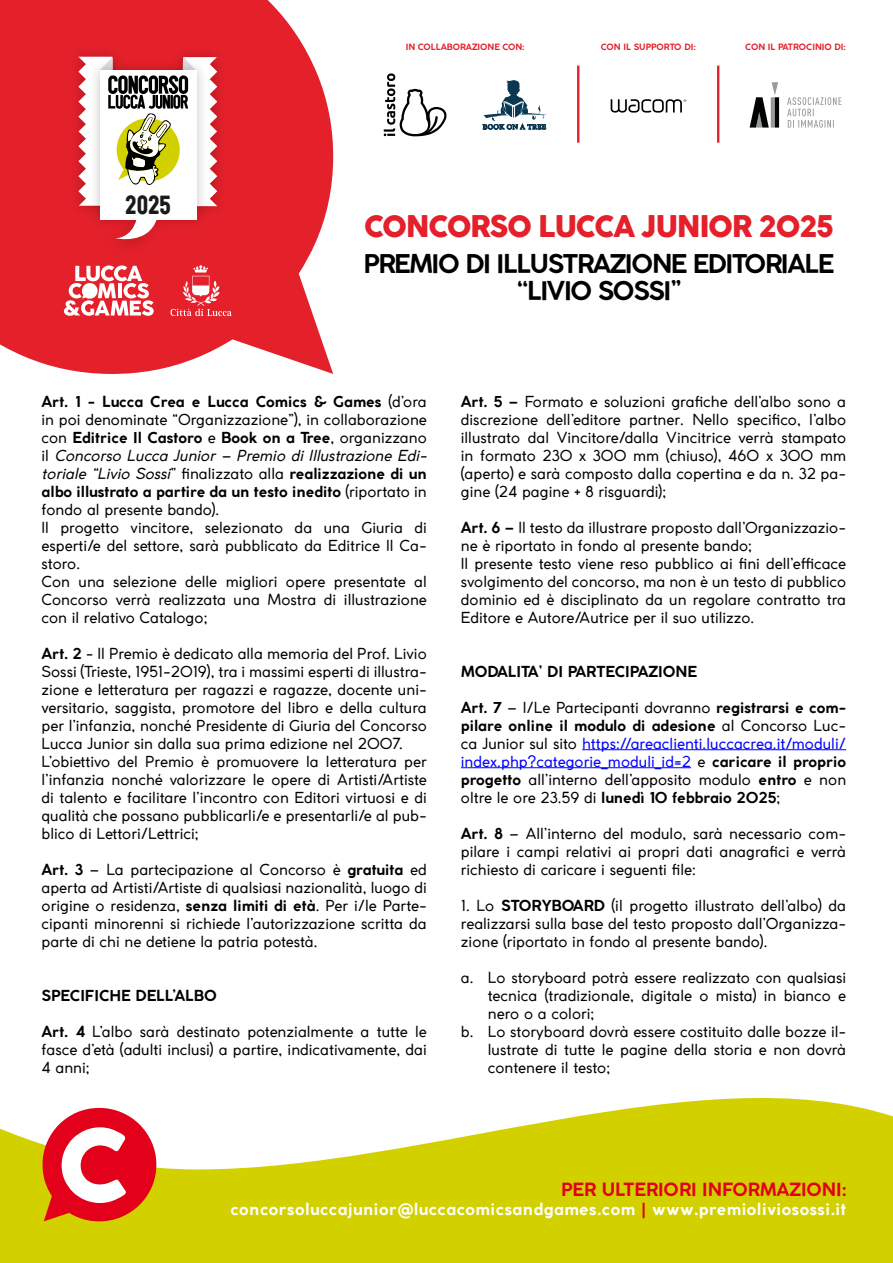
<style>
.page{position:relative;width:893px;height:1263px;background:#fff}
.page>*{position:absolute;margin:0;border:0;box-sizing:border-box;transform-origin:0 0}
.t1{font:800 29.25px "Coco Gothic";letter-spacing:-.05em;color:#e4202b}
.t2{font:27.3px "Sugo";color:#1a1a18}
.t3{font:700 25.5px/27px "Coco Gothic";letter-spacing:-.05em;color:#000;text-align:center}
.t4{font:700 18px "Coco Gothic";color:#e2001a}
.t5{font:700 16.5px "Coco Gothic";letter-spacing:.03em;color:#fff}
.t6{font:15px/18px "Coco Gothic";color:#000;text-align:justify}
.t7{font:700 15px "Coco Gothic";color:#000}
.t8{font:700 8.55px "Coco Gothic";color:#e4202b}
.s1{font-weight:700}
.s2{font-style:italic}
.s3{color:#00f}
.s4{color:#e2001a}
</style>
<div class="page">
<svg style="left:0;top:0;width:333px;height:374px;background:#e73b45"></svg>
<svg style="left:171px;top:265px;width:61px;height:51px;background:#e8464f"></svg>
<svg style="left:64px;top:265px;width:90px;height:51px"></svg>
<img style="left:94px;top:235px;width:75px;height:26px">
<img style="left:168px;top:42px;width:65px;height:180px">
<img style="left:63px;top:41px;width:65px;height:180px">
<img style="left:84px;top:54px;width:128px;height:181px">
<div style="left:100px;top:70px;width:96px;height:149px;background:#fff"></div>
<svg style="left:115px;top:219px;width:43px;height:27px"></svg>
<svg style="left:78px;top:57px;width:139px;height:149px"></svg>
<svg style="left:750px;top:82px;width:29px;height:46px"></svg>
<svg style="left:787px;top:97px;width:54px;height:31px"></svg>
<svg style="left:611px;top:99px;width:75px;height:14px"></svg>
<svg style="left:483px;top:80px;width:63px;height:50px"></svg>
<svg style="left:384px;top:73px;width:62px;height:63px"></svg>
<hr style="left:577px;top:66px;width:2px;height:77px;background:#e4202b">
<hr style="left:717px;top:66px;width:2px;height:77px;background:#e4202b">
<svg style="left:0;top:1098px;width:893px;height:165px;fill:#d3d000"></svg>
<svg style="left:43px;top:1108px;width:113px;height:113px"></svg>
<hr style="left:582px;top:749px;width:264px;height:1px;background:#00f">
<hr style="left:461px;top:767px;width:230px;height:1px;background:#00f">
<h2 class="t2" style="left:125px;top:188px;width:47px">2025</h2>
<p class="t8" style="left:406px;top:40px;width:120px">IN COLLABORAZIONE CON:</p>
<p class="t8" style="left:601px;top:40px;width:96px">CON IL SUPPORTO DI:</p>
<p class="t8" style="left:745px;top:40px;width:102px">CON IL PATROCINIO DI:</p>
<h1 class="t1" style="left:364px;top:205px;width:472px">CONCORSO LUCCA JUNIOR 2025</h1>
<h3 class="t3" style="left:364px;top:250px;width:472px">PREMIO DI ILLUSTRAZIONE EDITORIALE “LIVIO SOSSI”</h3>
<p class="t6" style="left:42px;top:392px;width:387px;text-align:left"><span class="s1">Art. 1 - Lucca Crea e Lucca Comics &amp; Games</span> (d’ora in poi denominate “Organizzazione”), in collaborazione con <span class="s1">Editrice Il Castoro</span> e <span class="s1">Book on a Tree</span>, organizzano il <span class="s2">Concorso Lucca Junior – Premio di Illustrazione Edi&shy;toriale “Livio Sossi</span>” finalizzato alla <span class="s1">realizzazione di un albo illustrato a partire da un testo inedito</span> (riportato in fondo al presente bando).<br>Il progetto vincitore, selezionato da una Giuria di esperti/e del settore, sarà pubblicato da Editrice Il Ca&shy;storo.<br>Con una selezione delle migliori opere presentate al Concorso verrà realizzata una Mostra di illustrazione con il relativo Catalogo;</p>
<p class="t6" style="left:42px;top:644px;width:387px;text-align:left"><span class="s1">Art. 2</span> - Il Premio è dedicato alla memoria del Prof. Livio Sossi (Trieste, 1951-2019), tra i massimi esperti di illustra&shy;zione e letteratura per ragazzi e ragazze, docente uni&shy;versitario, saggista, promotore del libro e della cultura per l’infanzia, nonché Presidente di Giuria del Concorso Lucca Junior sin dalla sua prima edizione nel 2007.<br>L’obiettivo del Premio è promuovere la letteratura per l’infanzia nonché valorizzare le opere di Artisti/Artiste di talento e facilitare l’incontro con Editori virtuosi e di qualità che possano pubblicarli/e e presentarli/e al pub&shy;blico di Lettori/Lettrici;</p>
<p class="t6" style="left:42px;top:860px;width:387px"><span class="s1">Art. 3</span> – La partecipazione al Concorso è <span class="s1">gratuita</span> ed aperta ad Artisti/Artiste di qualsiasi nazionalità, luogo di origine o residenza, <span class="s1">senza limiti di età</span>. Per i/le Parte&shy;cipanti minorenni si richiede l’autorizzazione scritta da parte di chi ne detiene la patria potestà.</p>
<p class="t7" style="left:42px;top:984px;width:177px">SPECIFICHE DELL’ALBO</p>
<p class="t6" style="left:42px;top:1022px;width:387px"><span class="s1">Art. 4</span> L’albo sarà destinato potenzialmente a tutte le fasce d’età (adulti inclusi) a partire, indicativamente, dai 4 anni;</p>
<p class="t6" style="left:461px;top:392px;width:387px"><span class="s1">Art. 5 –</span> Formato e soluzioni grafiche dell’albo sono a discrezione dell’editore partner. Nello specifico, l’albo illustrato dal Vincitore/dalla Vincitrice verrà stampato in formato 230 x 300 mm (chiuso), 460 x 300 mm (aperto) e sarà composto dalla copertina e da n. 32 pa&shy;gine (24 pagine + 8 risguardi);</p>
<p class="t6" style="left:461px;top:518px;width:387px;text-align:left"><span class="s1">Art. 6 –</span> Il testo da illustrare proposto dall’Organizzazio&shy;ne è riportato in fondo al presente bando;<br>Il presente testo viene reso pubblico ai fini dell’efficace svolgimento del concorso, ma non è un testo di pubblico dominio ed è disciplinato da un regolare contratto tra Editore e Autore/Autrice per il suo utilizzo.</p>
<p class="t7" style="left:461px;top:660px;width:238px">MODALITA’ DI PARTECIPAZIONE</p>
<p class="t6" style="left:461px;top:698px;width:387px"><span class="s1">Art. 7</span> – I/Le Partecipanti dovranno <span class="s1">registrarsi e com&shy;pilare online il modulo di adesione</span> al Concorso Luc&shy;ca Junior sul sito <span class="s3">https://areaclienti.luccacrea.it/moduli/ index.php?categorie_moduli_id=2</span> e <span class="s1">caricare il proprio progetto</span> all’interno dell’apposito modulo <span class="s1">entro</span> e non oltre le ore 23.59 di <span class="s1">lunedì 10 febbraio 2025</span>;</p>
<p class="t6" style="left:461px;top:824px;width:387px"><span class="s1">Art. 8</span> – All’interno del modulo, sarà necessario com&shy;pilare i campi relativi ai propri dati anagrafici e verrà richiesto di caricare i seguenti file:</p>
<p class="t6" style="left:461px;top:896px;width:387px">1. Lo <span class="s1">STORYBOARD</span> (il progetto illustrato dell’albo) da realizzarsi sulla base del testo proposto dall’Organizza&shy;zione (riportato in fondo al presente bando).</p>
<p class="t6" style="left:461px;top:968px;width:387px">a. Lo storyboard potrà essere realizzato con qualsiasi</p>
<p class="t6" style="left:488px;top:986px;width:360px">tecnica (tradizionale, digitale o mista) in bianco e</p>
<p class="t6" style="left:488px;top:1004px;width:108px">nero o a colori;</p>
<p class="t6" style="left:461px;top:1022px;width:387px">b. Lo storyboard dovrà essere costituito dalle bozze il-</p>
<p class="t6" style="left:488px;top:1040px;width:360px">lustrate di tutte le pagine della storia e non dovrà</p>
<p class="t6" style="left:488px;top:1058px;width:124px">contenere il testo;</p>
<p class="t4" style="left:561px;top:1176px;width:287px">PER ULTERIORI INFORMAZIONI:</p>
<p class="t5" style="left:230px;top:1197px;width:617px">concorsoluccajunior@luccacomicsandgames.com <span class="s4">|</span> www.premioliviosossi.it</p>
</div>
